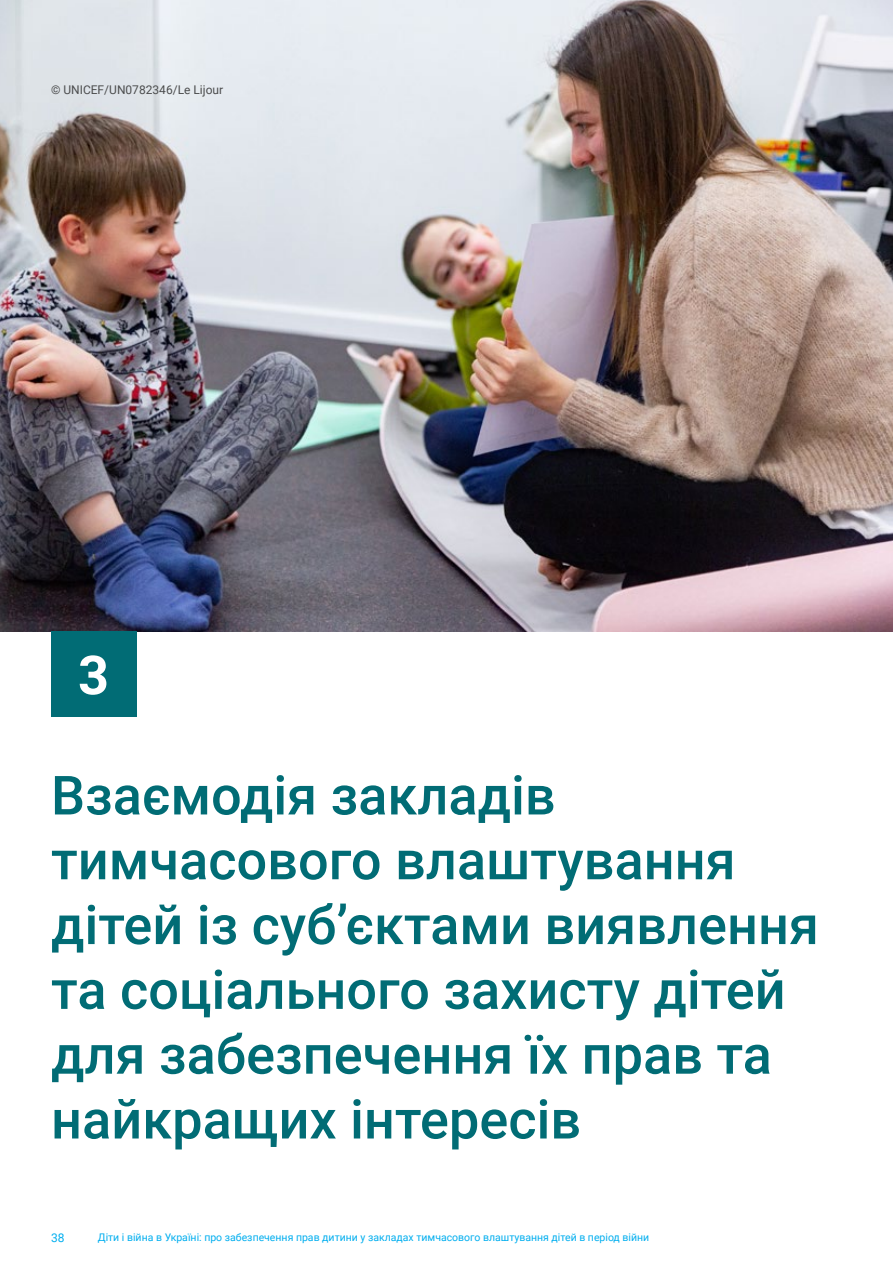
<style>
.page{position:relative;width:893px;height:1263px;background:#fff}
.page>*{position:absolute;margin:0;border:0;box-sizing:border-box;transform-origin:0 0}
.t1{font:500 54px/64.8px "Roboto";color:#016c75}
.t2{font:700 54px "Roboto";color:#fff}
.t3{font:12px "Roboto";color:#4b4c4d}
.t4{font:12px "Roboto";color:#00aeef}
.t5{font:10.5px "Roboto";color:#00aeef}
</style>
<div class="page">
<img style="left:0;top:0;width:893px;height:631px">
<div style="left:51px;top:631px;width:85px;height:85px;background:#016c75"></div>
<p class="t3" style="left:51px;top:81px;width:174px">© UNICEF/UN0782346/Le Lijour</p>
<p class="t2" style="left:78px;top:637px;width:32px">3</p>
<p class="t1" style="left:51px;top:761px;width:769px">Взаємодія закладів тимчасового влаштування дітей із суб’єктами виявлення та соціального захисту дітей для забезпечення їх прав та найкращих інтересів</p>
<p class="t4" style="left:51px;top:1229px;width:15px">38</p>
<p class="t5" style="left:98px;top:1230px;width:553px">Діти і війна в Україні: про забезпечення прав дитини у закладах тимчасового влаштування дітей в період війни</p>
</div>
